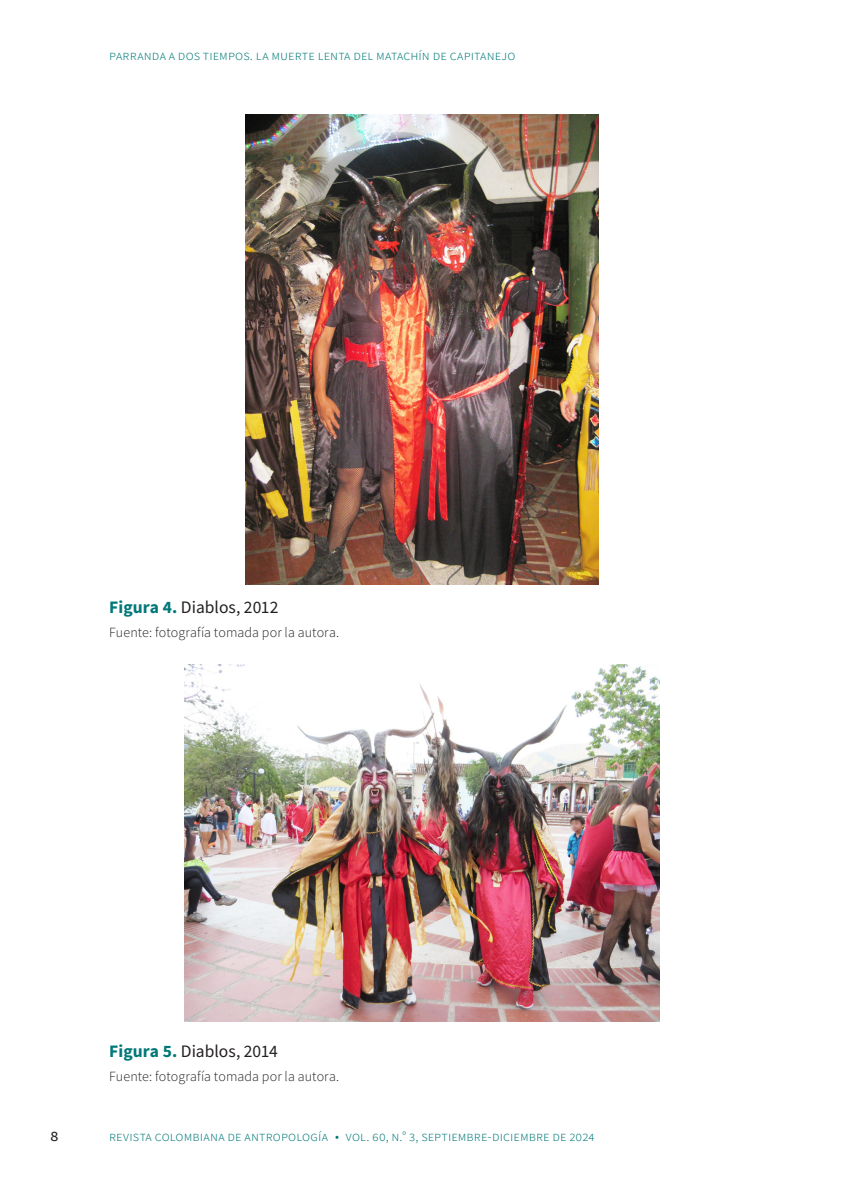
<style>
.page{position:relative;width:844px;height:1191px;background:#fff}
.page>*{position:absolute;margin:0;border:0;box-sizing:border-box;transform-origin:0 0}
.Figura_titulo{font:17.5px "Source Sans Pro";color:#231f20}
.t1{font:300 14px "Source Sans Pro";letter-spacing:.005em;color:#007878}
.figura_fuente{font:300 14px "Source Sans Pro";letter-spacing:.005em;color:#231f20}
.s1{font-weight:700;color:#007878}
</style>
<div class="page">
<img style="left:245px;top:114px;width:353px;height:470px">
<img style="left:184px;top:665px;width:475px;height:356px">
<p class="t1" style="left:109px;top:47px;width:408px">Parranda a dos tiempos. La muerte lenta del matachín de Capitanejo</p>
<p class="Figura_titulo" style="left:109px;top:596px;width:171px"><span class="s1">Figura 4.</span> Diablos, 2012</p>
<p class="figura_fuente" style="left:109px;top:623px;width:231px">Fuente: fotografía tomada por la autora.</p>
<p class="Figura_titulo" style="left:50px;top:1124px;width:10px">8</p>
<p class="Figura_titulo" style="left:109px;top:1040px;width:170px"><span class="s1">Figura 5.</span> Diablos, 2014</p>
<p class="figura_fuente" style="left:109px;top:1068px;width:231px">Fuente: fotografía tomada por la autora.</p>
<p class="t1" style="left:109px;top:1128px;width:487px">revista colombiana de antropología • Vol. 60, N.° 3, septiembre-diciembre de 2024</p>
</div>
